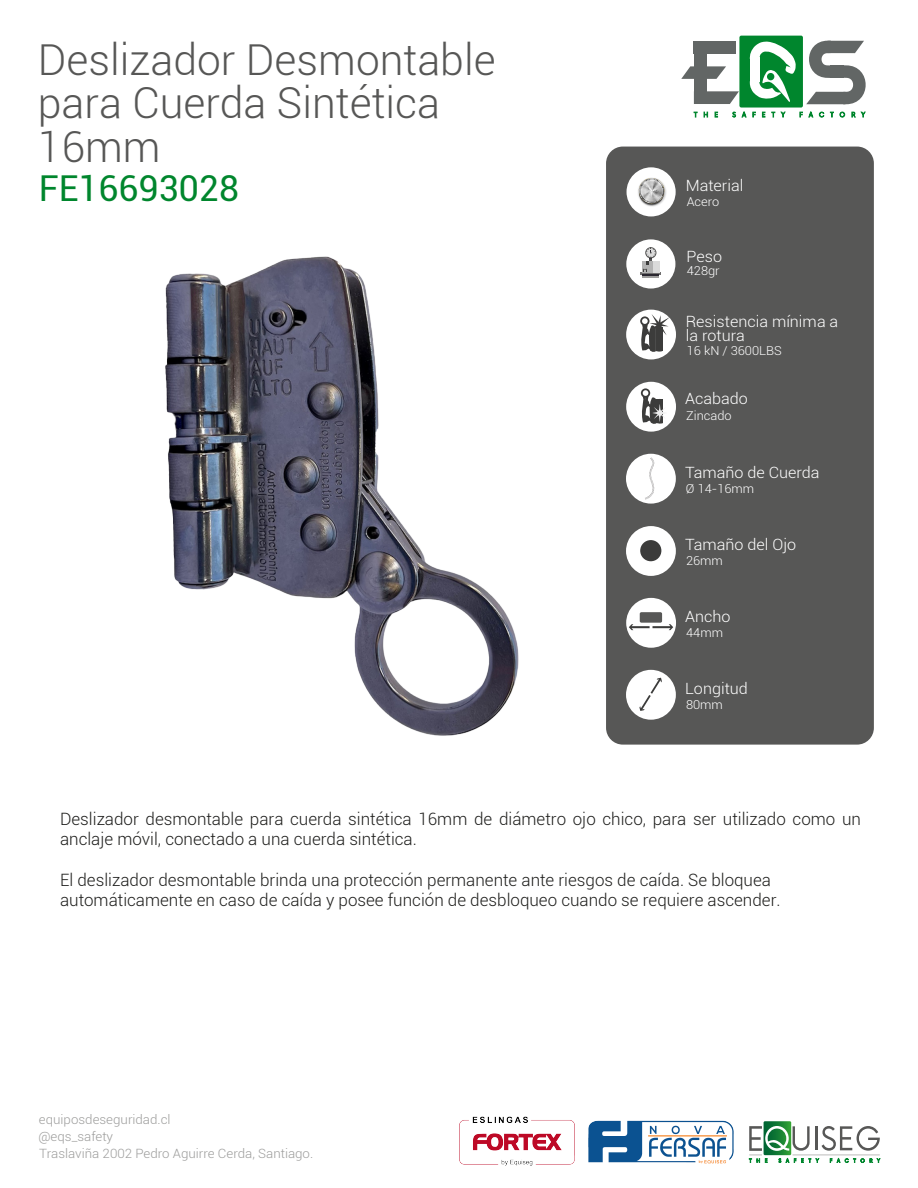
<style>
.page{position:relative;width:918px;height:1188px;background:#fff}
.page>*{position:absolute;margin:0;border:0;box-sizing:border-box;transform-origin:0 0}
.t1{font:300 42.6px/43.5px "Roboto";color:#575756}
.t2{font:35.7px "Roboto";color:#00862d}
.t3{font:300 16.95px/20.4px "Roboto";color:#1d1d1b}
.t4{font:300 15.45px/13.5px "Roboto";color:#fff;scale:1.04 1}
.t5{font:300 12.75px/17.4px "Roboto";color:#9d9d9c;scale:1.04 1}
.t6{font:300 12.3px "Roboto";color:#fff;scale:1.04 1}
</style>
<div class="page">
<div style="left:739px;top:36px;width:64px;height:72px;background:#00862d;border-radius:2px"></div>
<svg style="left:681px;top:38px;width:185px;height:79px"></svg>
<div style="left:606px;top:147px;width:268px;height:598px;background:#575756;border-radius:17px"></div>
<div style="left:627px;top:167px;width:49px;height:49px;background:#fff;border-radius:50%"></div>
<div style="left:626px;top:239px;width:49px;height:50px;background:#fff;border-radius:50%"></div>
<div style="left:626px;top:310px;width:50px;height:49px;background:#fff;border-radius:50%"></div>
<div style="left:626px;top:382px;width:50px;height:50px;background:#fff;border-radius:50%"></div>
<div style="left:626px;top:454px;width:50px;height:50px;background:#fff;border-radius:50%"></div>
<div style="left:626px;top:526px;width:50px;height:50px;background:#fff;border-radius:50%"></div>
<div style="left:626px;top:670px;width:50px;height:50px;background:#fff;border-radius:50%"></div>
<svg style="left:638px;top:177px;width:28px;height:28px"></svg>
<hr style="left:640px;top:272px;width:21px;height:3px;background:#706f6f">
<hr style="left:643px;top:275px;width:16px;height:3px;background:#9d9d9c">
<div style="left:642px;top:261px;width:11px;height:11px;background:#b2b2b2"></div>
<div style="left:653px;top:261px;width:7px;height:11px;background:#dadada"></div>
<svg style="left:643px;top:247px;width:16px;height:29px"></svg>
<svg style="left:639px;top:678px;width:23px;height:33px"></svg>
<svg style="left:640px;top:390px;width:25px;height:34px"></svg>
<svg style="left:640px;top:314px;width:30px;height:39px"></svg>
<div style="left:640px;top:540px;width:21px;height:21px;background:#3c3c3b;border-radius:50%"></div>
<svg style="left:645px;top:457px;width:9px;height:42px"></svg>
<div style="left:626px;top:598px;width:50px;height:50px;background:#fff;border-radius:50%"></div>
<svg style="left:629px;top:624px;width:44px;height:6px"></svg>
<div style="left:640px;top:612px;width:22px;height:11px;background:#575756;border-radius:2px"></div>
<svg style="left:749px;top:1121px;width:131px;height:42px"></svg>
<img style="left:459px;top:1116px;width:116px;height:50px">
<img style="left:588px;top:1120px;width:146px;height:44px">
<img style="left:165px;top:256px;width:354px;height:480px">
<h1 class="t1" style="left:38px;top:36px;width:459px">Deslizador Desmontable para Cuerda Sintética<br>16mm</h1>
<h2 class="t2" style="left:39px;top:163px;width:202px">FE16693028</h2>
<p class="t4" style="left:686px;top:178px;width:57px">Material</p>
<p class="t6" style="left:687px;top:193px;width:33px">Acero</p>
<p class="t4" style="left:687px;top:249px;width:36px">Peso</p>
<p class="t6" style="left:687px;top:262px;width:33px">428gr</p>
<p class="t4" style="left:686px;top:315px;width:148px">Resistencia mínima a la rotura</p>
<p class="t6" style="left:687px;top:342px;width:93px">16 kN / 3600LBS</p>
<p class="t4" style="left:685px;top:391px;width:62px">Acabado</p>
<p class="t6" style="left:686px;top:407px;width:45px">Zincado</p>
<p class="t4" style="left:685px;top:465px;width:131px">Tamaño de Cuerda</p>
<p class="t6" style="left:686px;top:480px;width:67px">Ø 14-16mm</p>
<p class="t4" style="left:685px;top:537px;width:108px">Tamaño del Ojo</p>
<p class="t6" style="left:686px;top:552px;width:37px">26mm</p>
<p class="t4" style="left:685px;top:609px;width:45px">Ancho</p>
<p class="t6" style="left:686px;top:624px;width:37px">44mm</p>
<p class="t4" style="left:685px;top:681px;width:62px">Longitud</p>
<p class="t6" style="left:686px;top:696px;width:37px">80mm</p>
<p class="t3" style="left:60px;top:808px;width:802px">Deslizador desmontable para cuerda sintética 16mm de diámetro ojo chico, para ser utilizado como un anclaje móvil, conectado a una cuerda sintética.</p>
<p class="t3" style="left:60px;top:869px;width:722px">El deslizador desmontable brinda una protección permanente ante riesgos de caída. Se bloquea automáticamente en caso de caída y posee función de desbloqueo cuando se requiere ascender.</p>
<p class="t5" style="left:38px;top:1110px;width:266px">equiposdeseguridad.cl<br>@eqs_safety<br>Traslaviña 2002 Pedro Aguirre Cerda, Santiago.</p>
</div>
